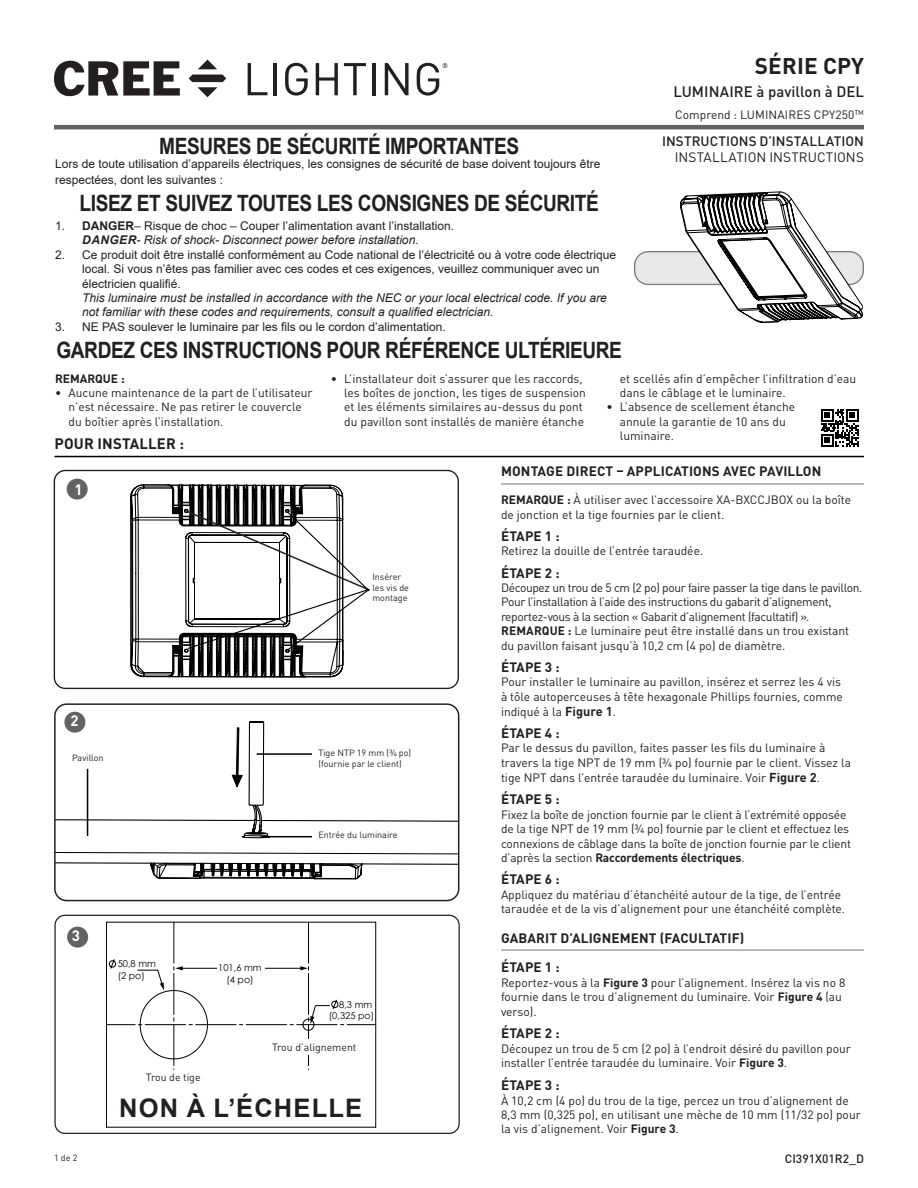
<style>
.page{position:relative;width:918px;height:1188px;background:#fff}
.page>*{position:absolute;margin:0;border:0;box-sizing:border-box;transform-origin:0 0}
.t1{font:700 25.5px "Arial";letter-spacing:.045em;color:#231f20}
.t2{font:700 22.5px "Arial";letter-spacing:-.02em;color:#231f20;scale:.85 1}
.t3{font:700 22.5px "DINOT";letter-spacing:.01em;color:#231f20}
.t4{font:500 15px "DINOT";color:#231f20}
.t5{font:700 15px "DINOT";letter-spacing:.01em;color:#231f20}
.t6{font:700 15px "DINOT";color:#fff}
.t7{font:700 13.5px "DINOT";letter-spacing:.01em;color:#231f20}
.t8{font:500 13.5px/16.2px "DINOT";letter-spacing:.01em;color:#231f20;text-align:right}
.t9{font:12px/14.4px "DINOT";color:#231f20}
.t10{font:12px/14.4px "Arial";color:#231f20}
.t11{font:12px/14.4px "DINOT";letter-spacing:-.03em;color:#231f20}
.t12{font:500 12px "DINOT";color:#231f20}
.t13{font:700 12px "DINOT";color:#231f20}
.t14{font:10.5px "DINOT";color:#231f20}
.t15{font:9.45px/11.4px "Century Gothic";color:#000}
.t16{font:9px/10.8px "DINOT";color:#231f20}
.s1{font-weight:700}
.s2{font-weight:700;font-style:italic}
.s3{font-style:italic}
.s4{font-weight:400}
.s5{font-weight:700;font-size:12.75px}
</style>
<div class="page">
<hr style="left:54px;top:125px;width:810px;height:4px;background:#636366">
<svg style="left:248px;top:63px;width:20px;height:32px"></svg>
<hr style="left:274px;top:63px;width:3px;height:32px;background:#231f20">
<svg style="left:285px;top:63px;width:23px;height:33px"></svg>
<svg style="left:316px;top:63px;width:22px;height:32px"></svg>
<svg style="left:344px;top:63px;width:22px;height:32px"></svg>
<hr style="left:372px;top:63px;width:3px;height:32px;background:#231f20">
<svg style="left:385px;top:63px;width:24px;height:32px"></svg>
<svg style="left:54px;top:61px;width:126px;height:35px"></svg>
<svg style="left:198px;top:60px;width:19px;height:9px"></svg>
<svg style="left:189px;top:75px;width:37px;height:22px"></svg>
<svg style="left:417px;top:63px;width:30px;height:33px"></svg>
<hr style="left:54px;top:456px;width:810px;height:1px;background:#000">
<hr style="left:501px;top:483px;width:363px;height:2px;background:#a4a5a9">
<hr style="left:501px;top:949px;width:363px;height:2px;background:#a4a5a9">
<div style="left:635px;top:252px;width:228px;height:32px;background:#e7e8e9;border-radius:14px"></div>
<div style="left:634px;top:251px;width:230px;height:34px;border:1px solid #000;border-radius:14px"></div>
<svg style="left:680px;top:191px;width:182px;height:132px"></svg>
<div style="left:54px;top:470px;width:405px;height:219px;border:1px solid #231f20;border-radius:11px"></div>
<div style="left:67px;top:479px;width:21px;height:21px;background:#636366;border-radius:50%"></div>
<svg style="left:130px;top:470px;width:241px;height:208px"></svg>
<svg style="left:56px;top:705px;width:403px;height:196px"></svg>
<div style="left:54px;top:703px;width:405px;height:198px;border:2px solid #231f20;border-radius:12px"></div>
<div style="left:64px;top:712px;width:21px;height:21px;background:#636366;border-radius:50%"></div>
<hr style="left:87px;top:769px;width:1px;height:67px;background:#000">
<hr style="left:257px;top:753px;width:55px;height:2px;background:#000">
<hr style="left:261px;top:836px;width:51px;height:1px;background:#000">
<hr style="left:375px;top:922px;width:1px;height:205px;background:#000">
<hr style="left:106px;top:922px;width:1px;height:205px;background:#000">
<hr style="left:106px;top:1127px;width:270px;height:1px;background:#000">
<svg style="left:107px;top:922px;width:269px;height:148px"></svg>
<div style="left:217px;top:958px;width:47px;height:19px;background:#fff"></div>
<div style="left:54px;top:915px;width:406px;height:219px;border:1px solid #231f20;border-radius:10px"></div>
<div style="left:67px;top:927px;width:21px;height:21px;background:#636366;border-radius:50%"></div>
<div style="left:272px;top:1039px;width:86px;height:15px;background:#fff"></div>
<svg style="left:821px;top:409px;width:37px;height:37px"></svg>
<p class="t3" style="left:755px;top:51px;width:111px">SÉRIE CPY</p>
<p class="t4" style="left:674px;top:82px;width:192px">LUMINAIRE à pavillon à DEL</p>
<p class="t9" style="left:675px;top:107px;width:190px">Comprend : LUMINAIRES CPY250<sup>TM</sup></p>
<p class="t2" style="left:159px;top:130px;width:425px">MESURES DE SÉCURITÉ IMPORTANTES</p>
<p class="t10" style="left:55px;top:156px;width:547px;line-height:16.2px">Lors de toute utilisation d’appareils électriques, les consignes de sécurité de base doivent toujours être respectées, dont les suivantes :</p>
<p class="t2" style="left:80px;top:188px;width:613px">LISEZ ET SUIVEZ TOUTES LES CONSIGNES DE SÉCURITÉ</p>
<p class="t10" style="left:82px;top:219px;width:373px;text-indent:-27px">1. <span class="s1">DANGER</span>– Risque de choc – Couper l’alimentation avant l’installation.<br><span class="s2">DANGER</span><span class="s3">- Risk of shock- Disconnect power before installation.</span></p>
<p class="t10" style="left:82px;top:247px;width:536px;text-indent:-27px">2. Ce produit doit être installé conformément au Code national de l’électricité ou à votre code électrique local. Si vous n’êtes pas familier avec ces codes et ces exigences, veuillez communiquer avec un électricien qualifié.<br><span class="s3">This luminaire must be installed in accordance with the NEC or your local electrical code. If you are not familiar with these codes and requirements, consult a qualified electrician.</span></p>
<p class="t10" style="left:55px;top:319px;width:392px">3. NE PAS soulever le luminaire par les fils ou le cordon d’alimentation.</p>
<p class="t2" style="left:56px;top:334px;width:667px">GARDEZ CES INSTRUCTIONS POUR RÉFÉRENCE ULTÉRIEURE</p>
<p class="t13" style="left:55px;top:370px;width:71px">REMARQUE :</p>
<p class="t9" style="left:69px;top:385px;width:246px;text-indent:-14px">• Aucune maintenance de la part de l’utilisateur n’est nécessaire. Ne pas retirer le couvercle du boîtier après l’installation.</p>
<p class="t8" style="left:662px;top:132px;width:203px">INSTRUCTIONS D’INSTALLATION<br><span class="s4">INSTALLATION INSTRUCTIONS</span></p>
<p class="t9" style="left:344px;top:371px;width:243px;text-indent:-14px">• L’installateur doit s’assurer que les raccords, les boîtes de jonction, les tiges de suspension et les éléments similaires au-dessus du pont du pavillon sont installés de manière étanche</p>
<p class="t9" style="left:620px;top:371px;width:238px">et scellés afin d’empêcher l’infiltration d’eau dans le câblage et le luminaire.</p>
<p class="t9" style="left:620px;top:400px;width:177px;text-indent:-14px">• L’absence de scellement étanche annule la garantie de 10 ans du luminaire.</p>
<p class="t5" style="left:55px;top:434px;width:131px">POUR INSTALLER :</p>
<p class="t6" style="left:74px;top:479px;width:10px">1</p>
<p class="t16" style="left:372px;top:571px;width:38px">Insérer les vis de montage</p>
<p class="t6" style="left:71px;top:711px;width:10px">2</p>
<p class="t16" style="left:72px;top:752px;width:33px">Pavillon</p>
<p class="t16" style="left:318px;top:747px;width:94px">Tige NTP 19 mm (¾ po) (fournie par le client)</p>
<p class="t16" style="left:318px;top:829px;width:81px">Entrée du luminaire</p>
<p class="t6" style="left:72px;top:926px;width:10px">3</p>
<p class="t15" style="left:118px;top:958px;width:40px">50,8 mm (2 po)</p>
<p class="t14" style="left:146px;top:1070px;width:56px">Trou de tige</p>
<p class="t15" style="left:218px;top:962px;width:45px;text-align:center">101,6 mm (4 po)</p>
<p class="t15" style="left:329px;top:999px;width:47px;text-align:right">8,3 mm (0,325 po)</p>
<p class="t14" style="left:272px;top:1040px;width:86px">Trou d’alignement</p>
<p class="t1" style="left:119px;top:1090px;width:244px">NON À L’ÉCHELLE</p>
<p class="t7" style="left:501px;top:463px;width:322px">MONTAGE DIRECT – APPLICATIONS AVEC PAVILLON</p>
<p class="t9" style="left:501px;top:493px;width:352px"><span class="s1">REMARQUE :</span> À utiliser avec l’accessoire XA-BXCCJBOX ou la boîte de jonction et la tige fournies par le client.</p>
<p class="t7" style="left:501px;top:527px;width:60px">ÉTAPE 1 :</p>
<p class="t9" style="left:501px;top:544px;width:204px">Retirez la douille de l’entrée taraudée.</p>
<p class="t7" style="left:501px;top:564px;width:60px">ÉTAPE 2 :</p>
<p class="t11" style="left:501px;top:580px;width:363px">Découpez un trou de 5 cm (2 po) pour faire passer la tige dans le pavillon.<br>Pour l’installation à l’aide des instructions du gabarit d’alignement, reportez-vous à la section « Gabarit d’alignement (facultatif) ».<br><span class="s1">REMARQUE :</span> Le luminaire peut être installé dans un trou existant du pavillon faisant jusqu’à 10,2 cm (4 po) de diamètre.</p>
<p class="t7" style="left:501px;top:658px;width:60px">ÉTAPE 3 :</p>
<p class="t9" style="left:501px;top:674px;width:343px;line-height:14.9px">Pour installer le luminaire au pavillon, insérez et serrez les 4 vis à tôle autoperceuses à tête hexagonale Phillips fournies, comme indiqué à la <span class="s5">Figure 1</span>.</p>
<p class="t7" style="left:501px;top:724px;width:60px">ÉTAPE 4 :</p>
<p class="t9" style="left:501px;top:740px;width:351px;line-height:14.9px">Par le dessus du pavillon, faites passer les fils du luminaire à travers la tige NPT de 19 mm (¾ po) fournie par le client. Vissez la tige NPT dans l’entrée taraudée du luminaire. Voir <span class="s5">Figure 2</span>.</p>
<p class="t7" style="left:501px;top:791px;width:60px">ÉTAPE 5 :</p>
<p class="t9" style="left:501px;top:807px;width:352px">Fixez la boîte de jonction fournie par le client à l’extrémité opposée de la tige NPT de 19 mm (¾ po) fournie par le client et effectuez les connexions de câblage dans la boîte de jonction fournie par le client d’après la section <span class="s1">Raccordements électriques</span>.</p>
<p class="t7" style="left:501px;top:870px;width:60px">ÉTAPE 6 :</p>
<p class="t9" style="left:501px;top:887px;width:346px">Appliquez du matériau d’étanchéité autour de la tige, de l’entrée taraudée et de la vis d’alignement pour une étanchéité complète.</p>
<p class="t7" style="left:501px;top:929px;width:245px">GABARIT D’ALIGNEMENT (FACULTATIF)</p>
<p class="t7" style="left:501px;top:959px;width:60px">ÉTAPE 1 :</p>
<p class="t9" style="left:501px;top:975px;width:346px">Reportez-vous à la <span class="s1">Figure 3</span> pour l’alignement. Insérez la vis no 8 fournie dans le trou d’alignement du luminaire. Voir <span class="s1">Figure 4</span> (au verso).</p>
<p class="t7" style="left:501px;top:1025px;width:60px">ÉTAPE 2 :</p>
<p class="t9" style="left:501px;top:1041px;width:351px">Découpez un trou de 5 cm (2 po) à l’endroit désiré du pavillon pour installer l’entrée taraudée du luminaire. Voir <span class="s1">Figure 3</span>.</p>
<p class="t7" style="left:501px;top:1077px;width:60px">ÉTAPE 3 :</p>
<p class="t9" style="left:501px;top:1093px;width:361px">À 10,2 cm (4 po) du trou de la tige, percez un trou d’alignement de<br>8,3 mm (0,325 po), en utilisant une mèche de 10 mm (11/32 po) pour la vis d’alignement. Voir <span class="s1">Figure 3</span>.</p>
<p class="t16" style="left:54px;top:1152px;width:25px">1 de 2</p>
<p class="t12" style="left:785px;top:1151px;width:81px">CI391X01R2_D</p>
</div>
